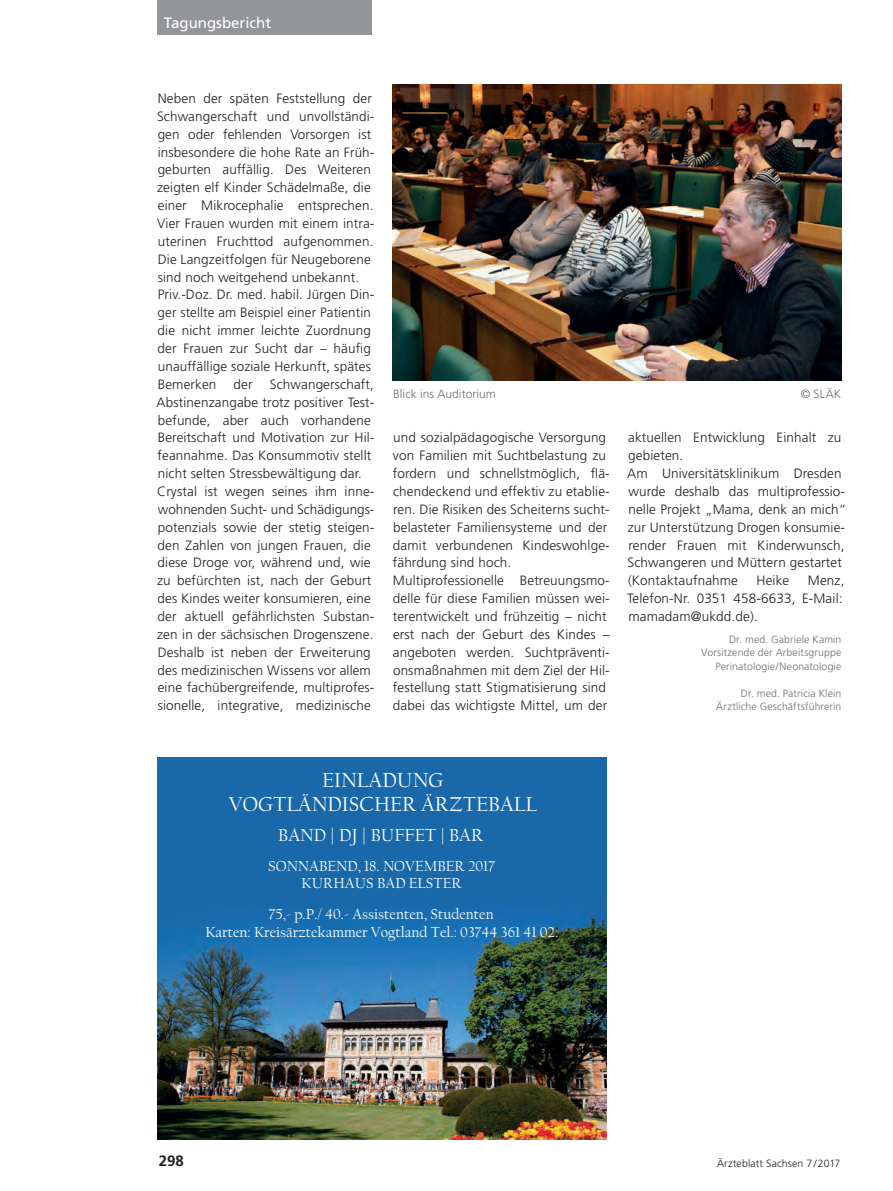
<style>
.page{position:relative;width:893px;height:1191px;background:#fff}
.page>*{position:absolute;margin:0;border:0;box-sizing:border-box;transform-origin:0 0}
.t1{font:21.15px/24px "Californian FB";color:#fff;text-align:center}
.t2{font:18.15px "Californian FB";color:#fff}
.t3{font:15.15px/17.1px "Californian FB";color:#fff;text-align:center}
.t4{font:15px "Frutiger";color:#fff}
.t5{font:700 15px "Frutiger";color:#231f20}
.t6{font:300 13.5px/17.9px "Frutiger";letter-spacing:.01em;color:#231f20}
.t7{font:300 12px "Frutiger";letter-spacing:.005em;color:#6c6d70}
.t8{font:300 10.5px/13.5px "Frutiger";letter-spacing:.015em;color:#6c6d70;text-align:right}
.t9{font:300 10.5px "Frutiger";letter-spacing:.01em;color:#231f20}
</style>
<div class="page">
<div style="left:157px;top:0;width:214px;height:34px;background:#939598"></div>
<img style="left:393px;top:85px;width:449px;height:295px">
<div style="left:157px;top:757px;width:450px;height:155px;background:#1868aa"></div>
<img style="left:157px;top:912px;width:449px;height:228px">
<p class="t4" style="left:164px;top:14px;width:109px">Tagungsbericht</p>
<p class="t6" style="left:157px;top:89px;width:219px">Neben der späten Feststellung der Schwangerschaft und unvollständi&shy;gen oder fehlenden Vorsorgen ist insbesondere die hohe Rate an Früh&shy;geburten auffällig. Des Weiteren zeigten elf Kinder Schädelmaße, die einer Mikrocephalie entsprechen.<br>Vier Frauen wurden mit einem intra&shy;uterinen Fruchttod aufgenommen.<br>Die Langzeitfolgen für Neugeborene sind noch weitgehend unbekannt.<br>Priv.-Doz. Dr. med. habil. Jürgen Din&shy;ger stellte am Beispiel einer Patientin die nicht immer leichte Zuordnung der Frauen zur Sucht dar – häufig unauffällige soziale Herkunft, spätes Bemerken</p>
<p class="t6" style="left:157px;top:375px;width:219px;text-indent:113px">Schwangerschaft, Abstinenzangabe trotz positiver Test&shy;befunde, aber auch vorhandene Bereitschaft und Motivation zur Hil&shy;feannahme. Das Konsummotiv stellt nicht selten Stressbewältigung dar.<br>Crystal ist wegen seines ihm inne&shy;wohnenden Sucht- und Schädigungs&shy;potenzials sowie der stetig steigen&shy;den Zahlen von jungen Frauen, die diese Droge vor, während und, wie zu befürchten ist, nach der Geburt des Kindes weiter konsumieren, eine der aktuell gefährlichsten Substan&shy;zen in der sächsischen Drogenszene.<br>Deshalb ist neben der Erweiterung des medizinischen Wissens vor allem eine fachübergreifende, multiprofes&shy;sionelle, integrative, medizinische</p>
<p class="t6" style="left:234px;top:375px;width:21px">der</p>
<p class="t7" style="left:393px;top:387px;width:104px">Blick ins Auditorium</p>
<p class="t7" style="left:801px;top:387px;width:42px">© SLÄK</p>
<p class="t6" style="left:393px;top:429px;width:218px">und sozialpädagogische Versorgung von Familien mit Suchtbelastung zu fordern und schnellstmöglich, flä&shy;chendeckend und effektiv zu etablie&shy;ren. Die Risiken des Scheiterns sucht&shy;belasteter Familiensysteme und der damit verbundenen Kindeswohlge&shy;fährdung sind hoch.<br>Multiprofessionelle Betreuungsmo&shy;delle für diese Familien müssen wei&shy;terentwickelt und frühzeitig – nicht erst nach der Geburt des Kindes – angeboten werden. Suchtpräventi&shy;onsmaßnahmen mit dem Ziel der Hil&shy;festellung statt Stigmatisierung sind dabei das wichtigste Mittel, um der</p>
<p class="t6" style="left:627px;top:429px;width:221px">aktuellen Entwicklung Einhalt zu gebieten.<br>Am Universitätsklinikum Dresden wurde deshalb das multiprofessio&shy;nelle Projekt „Mama, denk an mich“ zur Unterstützung Drogen konsumie&shy;render Frauen mit Kinderwunsch,<br>Schwangeren und Müttern gestartet (Kontaktaufnahme</p>
<p class="t6" style="left:757px;top:571px;width:34px">Heike</p>
<p class="t6" style="left:627px;top:571px;width:219px;text-indent:181px">Menz,<br>Telefon-Nr. 0351 458-6633, E-Mail: mamadam@ukdd.de).</p>
<p class="t8" style="left:701px;top:632px;width:142px">Dr. med. Gabriele Kamin<br>Vorsitzende der Arbeitsgruppe<br>Perinatologie/Neonatologie</p>
<p class="t8" style="left:716px;top:686px;width:127px">Dr. med. Patricia Klein<br>Ärztliche Geschäftsführerin</p>
<h1 class="t1" style="left:229px;top:769px;width:310px">EINLADUNG<br>VOGTLÄNDISCHER ÄRZTEBALL</h1>
<h2 class="t2" style="left:278px;top:822px;width:207px">BAND | DJ | BUFFET | BAR</h2>
<p class="t3" style="left:268px;top:858px;width:228px">SONNABEND, 18. NOVEMBER 2017<br>KURHAUS BAD ELSTER</p>
<p class="t3" style="left:205px;top:906px;width:355px;line-height:18.1px">75,- p.P./ 40.- Assistenten, Studenten<br>Karten: Kreisärztekammer Vogtland Tel.: 03744 361 41 02.</p>
<p class="t5" style="left:159px;top:1151px;width:27px">298</p>
<p class="t9" style="left:717px;top:1157px;width:125px">Ärzteblatt Sachsen 7/2017</p>
</div>
